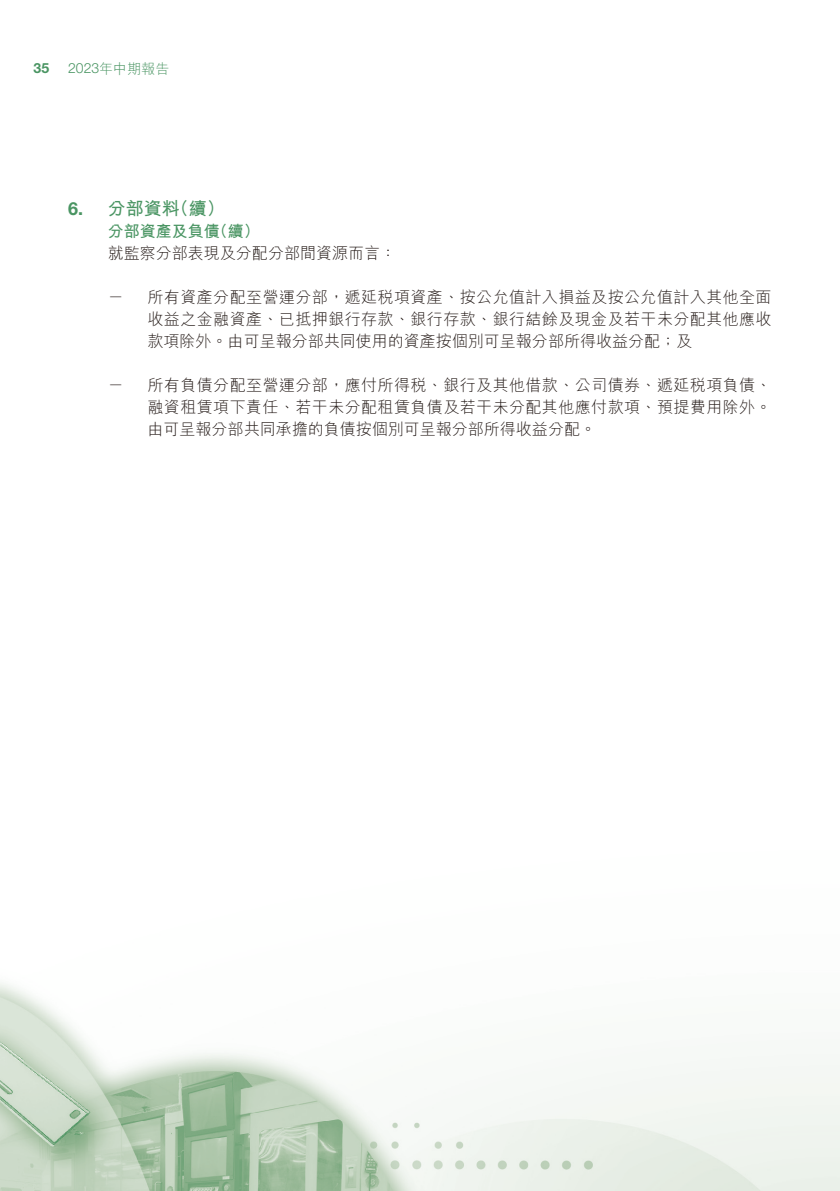
<style>
.page{position:relative;width:840px;height:1191px;background:#fff}
.page>*{position:absolute;margin:0;border:0;box-sizing:border-box;transform-origin:0 0}
.t1{font:700 18px "M Hei HK";color:#4a9563}
.t2{font:700 18px "Helvetica Neue LT Std";color:#4a9563}
.t3{font:300 16px/22px "M Hei HK";letter-spacing:.025em;color:#231916}
.t4{font:300 16px "M Hei HK";color:#231916}
.t5{font:700 16px "M Hei HK";color:#4a9563}
.t6{font:300 14px "M Hei HK";color:#4a9563}
.t7{font:700 14px "Helvetica Neue LT Std";color:#4a9563}
.s1{font-family:"Helvetica Neue LT Std"}
</style>
<div class="page">
<img style="left:0;top:983px;width:839px;height:208px">
<p class="t7" style="left:34px;top:59px;width:17px">35</p>
<p class="t6" style="left:68px;top:62px;width:103px"><span class="s1">2023</span>年中期報告</p>
<p class="t2" style="left:68px;top:197px;width:17px">6.</p>
<p class="t1" style="left:108px;top:195px;width:73px">分部資料</p>
<p class="t1" style="left:171px;top:195px;width:55px">（續(</p>
<p class="t5" style="left:108px;top:219px;width:113px">分部資產及負債</p>
<p class="t4" style="left:108px;top:245px;width:290px">就監察分部表現及分配分部間資源而言：</p>
<p class="t3" style="left:147px;top:286px;width:625px">所有資產分配至營運分部，遞延稅項資產、按公允值計入損益及按公允值計入其他全面</p>
<p class="t5" style="left:212px;top:219px;width:50px">（續(</p>
<p class="t3" style="left:108px;top:286px;width:17px">－</p>
<p class="t3" style="left:108px;top:374px;width:17px">－</p>
<p class="t3" style="left:147px;top:308px;width:625px">收益之金融資產、已抵押銀行存款、銀行存款、銀行結餘及現金及若干未分配其他應收款項除外。由可呈報分部共同使用的資產按個別可呈報分部所得收益分配；及</p>
<p class="t3" style="left:147px;top:374px;width:625px">所有負債分配至營運分部，應付所得稅、銀行及其他借款、公司債券、遞延稅項負債、</p>
<p class="t3" style="left:147px;top:396px;width:625px">融資租賃項下責任、若干未分配租賃負債及若干未分配其他應付款項、預提費用除外。由可呈報分部共同承擔的負債按個別可呈報分部所得收益分配。</p>
</div>
